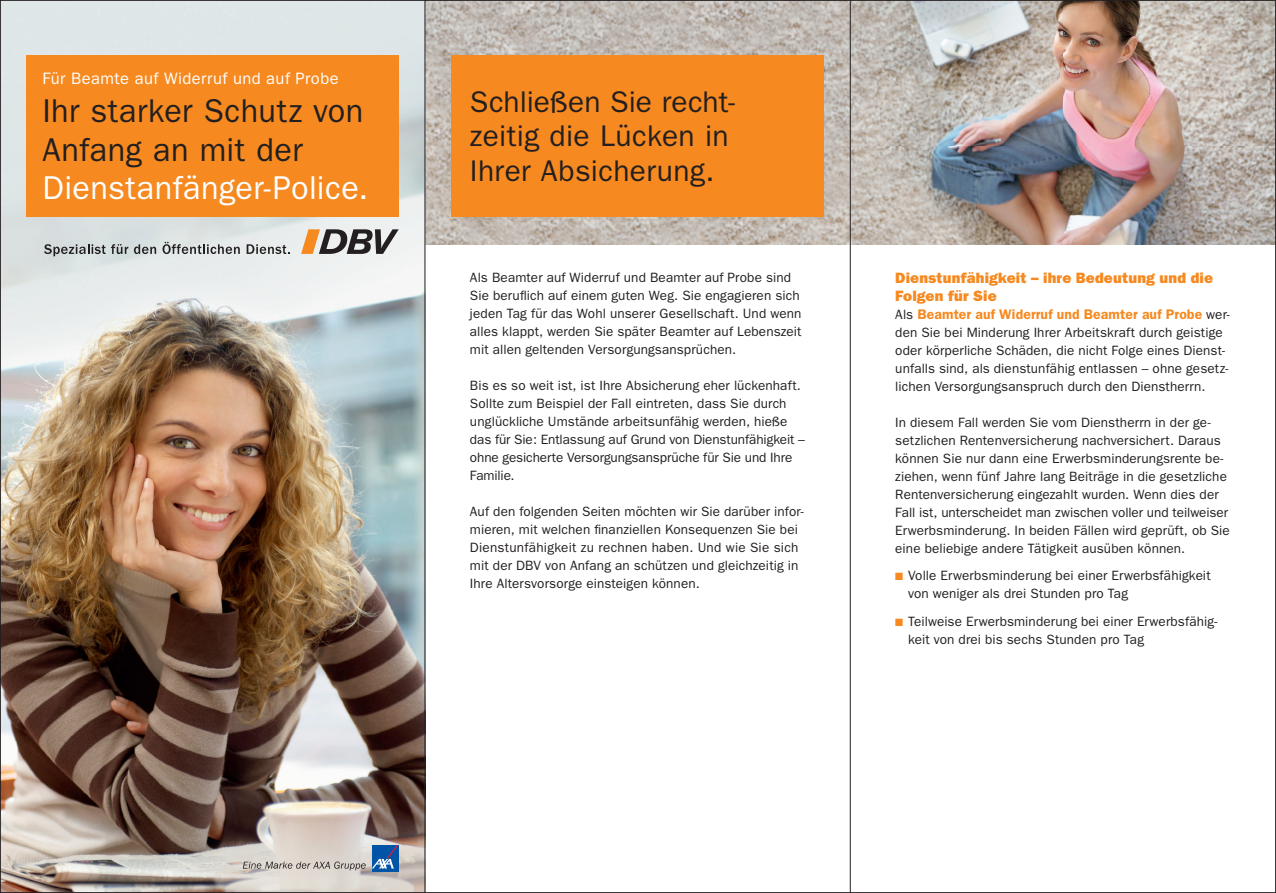
<style>
.page{position:relative;width:1276px;height:893px;background:#fff}
.page>*{position:absolute;margin:0;border:0;box-sizing:border-box;transform-origin:0 0}
.t1{font:33.15px/38.1px "Franklin Gothic";letter-spacing:.015em;color:#231f20}
.t2{font:33.15px "Franklin Gothic";letter-spacing:.01em;color:#fff}
.t3{font:30px/34.5px "Franklin Gothic";letter-spacing:.01em;color:#231f20}
.t4{font:16.5px "Franklin Gothic";letter-spacing:.025em;color:#fff}
.t5{font:800 15px/18px "Franklin Gothic";letter-spacing:.01em;color:#f6891f}
.t6{font:600 13.95px "Franklin Gothic";letter-spacing:.01em;color:#f6891f}
.t7{font:13.5px/18px "Franklin Gothic";letter-spacing:.005em;color:#231f20}
.s1{font-weight:400;font-size:13.5px;color:#231f20}
.s2{color:#f6891f}
</style>
<div class="page">
<img style="left:2px;top:2px;width:422px;height:889px">
<div style="left:27px;top:55px;width:372px;height:162px;background:#f6891f"></div>
<svg style="left:301px;top:229px;width:98px;height:25px;background:#988b7f"></svg>
<svg style="left:44px;top:244px;width:84px;height:12px"></svg>
<svg style="left:134px;top:244px;width:22px;height:10px"></svg>
<svg style="left:162px;top:242px;width:78px;height:12px"></svg>
<svg style="left:247px;top:244px;width:43px;height:10px"></svg>
<div style="left:372px;top:845px;width:26px;height:26px;background:linear-gradient(to right,#0154a6,#0154a6)"></div>
<svg style="left:372px;top:845px;width:26px;height:23px"></svg>
<svg style="left:243px;top:861px;width:123px;height:9px"></svg>
<img style="left:425px;top:2px;width:849px;height:242px">
<div style="left:452px;top:55px;width:372px;height:162px;background:#f6891f"></div>
<hr style="left:424px;top:0;width:1px;height:893px;background:#231f20">
<hr style="left:850px;top:0;width:1px;height:893px;background:#231f20">
<p class="t4" style="left:43px;top:69px;width:298px">Für Beamte auf Widerruf und auf Probe</p>
<h1 class="t1" style="left:43px;top:92px;width:322px">Ihr starker Schutz von<br>Anfang an mit der</h1>
<h1 class="t2" style="left:43px;top:168px;width:327px">Dienstanfänger-Police.</h1>
<h2 class="t3" style="left:470px;top:85px;width:266px">Schließen Sie recht&shy;zeitig die Lücken in<br>Ihrer Absicherung.</h2>
<p class="t7" style="left:470px;top:269px;width:333px">Als Beamter auf Widerruf und Beamter auf Probe sind Sie beruflich auf einem guten Weg. Sie engagieren sich jeden Tag für das Wohl unserer Gesellschaft. Und wenn alles klappt, werden Sie später Beamter auf Lebenszeit mit allen geltenden Versorgungsansprüchen.</p>
<p class="t7" style="left:470px;top:377px;width:336px">Bis es so weit ist, ist Ihre Absicherung eher lückenhaft.<br>Sollte zum Beispiel der Fall eintreten, dass Sie durch unglückliche Umstände arbeitsunfähig werden, hieße das für Sie: Entlassung auf Grund von Dienstunfähigkeit – ohne gesicherte Versorgungsansprüche für Sie und Ihre Familie.</p>
<p class="t7" style="left:470px;top:503px;width:335px">Auf den folgenden Seiten möchten wir Sie darüber infor&shy;mieren, mit welchen finanziellen Konsequenzen Sie bei Dienstunfähigkeit zu rechnen haben. Und wie Sie sich mit der DBV von Anfang an schützen und gleichzeitig in Ihre Altersvorsorge einsteigen können.</p>
<p class="t5" style="left:895px;top:269px;width:319px">Dienstunfähigkeit – ihre Bedeutung und die<br>Folgen für Sie</p>
<p class="t6" style="left:895px;top:306px;width:336px"><span class="s1">Als</span> Beamter auf Widerruf und Beamter auf Probe <span class="s1">wer-</span></p>
<p class="t7" style="left:895px;top:324px;width:335px">den Sie bei Minderung Ihrer Arbeitskraft durch geistige oder körperliche Schäden, die nicht Folge eines Dienst&shy;unfalls sind, als dienstunfähig entlassen – ohne gesetz&shy;lichen Versorgungsanspruch durch den Dienstherrn.</p>
<p class="t7" style="left:895px;top:414px;width:336px">In diesem Fall werden Sie vom Dienstherrn in der ge&shy;setzlichen Rentenversicherung nachversichert. Daraus können Sie nur dann eine Erwerbsminderungsrente be&shy;ziehen, wenn fünf Jahre lang Beiträge in die gesetzliche Rentenversicherung eingezahlt wurden. Wenn dies der Fall ist, unterscheidet man zwischen voller und teilweiser Erwerbsminderung. In beiden Fällen wird geprüft, ob Sie eine beliebige andere Tätigkeit ausüben können.</p>
<p class="t7" style="left:908px;top:567px;width:304px;text-indent:-13px"><span class="s2">■</span> Volle Erwerbsminderung bei einer Erwerbsfähigkeit von weniger als drei Stunden pro Tag</p>
<p class="t7" style="left:908px;top:612px;width:311px;text-indent:-13px"><span class="s2">■</span> Teilweise Erwerbsminderung bei einer Erwerbsfähig&shy;keit von drei bis sechs Stunden pro Tag</p>
</div>
